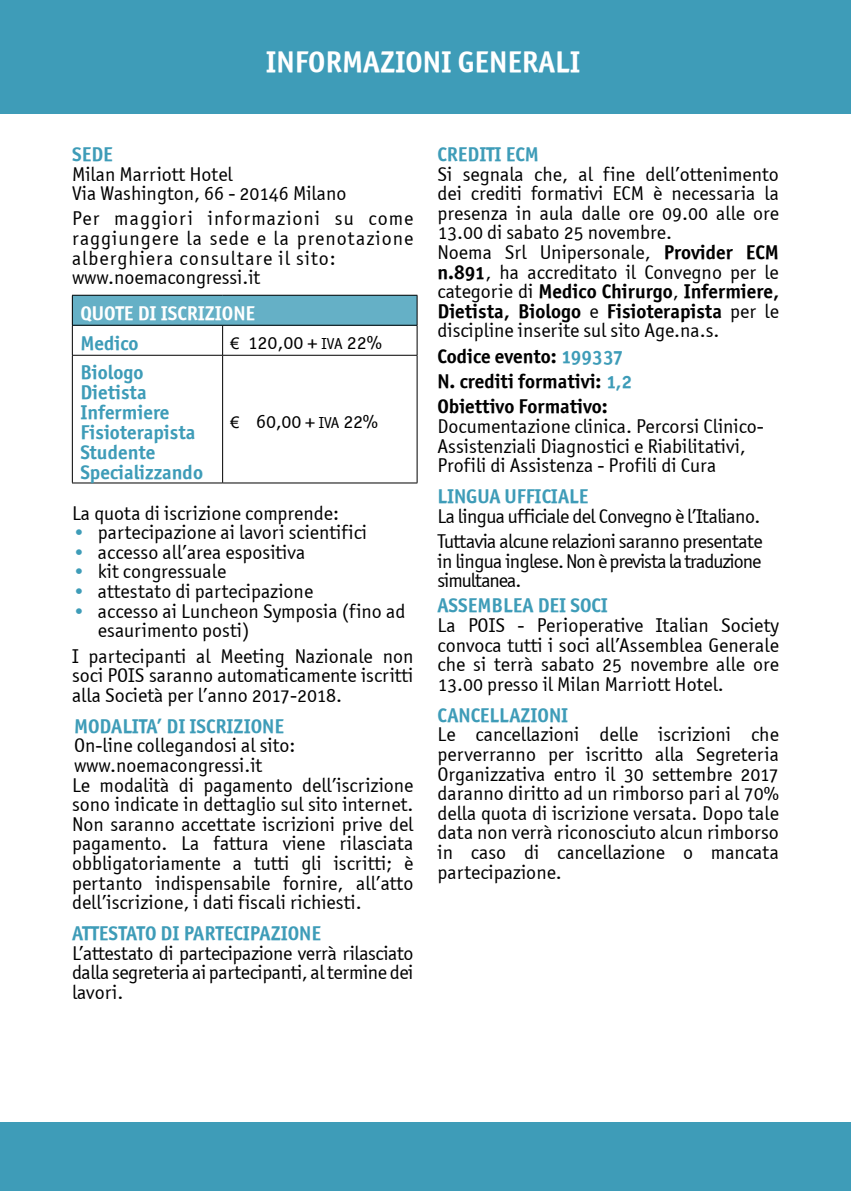
<style>
.page{position:relative;width:851px;height:1191px;background:#fff}
.page>*{position:absolute;margin:0;border:0;box-sizing:border-box;transform-origin:0 0}
.t1{font:30px "Officina Sans OSITCTT Bold";color:#fff}
.t2{font:20px/19.6px "Officina Sans OSITCTT Book";color:#000}
.t3{font:20px/20px "Officina Sans OSITCTT Bold";color:#3e9cb8}
.t4{font:20px/25.2px "Officina Sans OSITCTT Bold";color:#000}
.t5{font:20px/19.6px "Officina Sans OSITCTT Book";letter-spacing:.05em;color:#000}
.t6{font:20px/25.2px "Officina Sans OSITCTT Book";letter-spacing:-.03em;color:#000}
.t7{font:20px/19.6px "Officina Sans OSITCTT Book";letter-spacing:-.05em;color:#000}
.t8{font:20px "Officina Sans OSITCTT Bold";color:#fff}
.s1{font-family:"Arial";font-size:16px}
.s2{font-size:16px}
.s3{color:#3e9cb8}
.s4{font-family:"Officina Sans OSITCTT Bold"}
.s5{font-family:"Officina Sans OSITCTT Book"}
</style>
<div class="page">
<div style="left:0;top:0;width:850px;height:113px;background:#3e9cb8"></div>
<div style="left:0;top:1123px;width:850px;height:68px;background:#3e9cb8"></div>
<div style="left:72px;top:295px;width:345px;height:30px;background:#65b0c6"></div>
<hr style="left:72px;top:295px;width:150px;height:1px;background:#000">
<hr style="left:72px;top:295px;width:1px;height:30px;background:#000">
<hr style="left:222px;top:295px;width:195px;height:1px;background:#000">
<hr style="left:416px;top:295px;width:1px;height:30px;background:#000">
<hr style="left:72px;top:325px;width:150px;height:1px;background:#000">
<hr style="left:72px;top:325px;width:1px;height:30px;background:#000">
<hr style="left:222px;top:325px;width:195px;height:1px;background:#000">
<hr style="left:222px;top:325px;width:1px;height:30px;background:#000">
<hr style="left:416px;top:325px;width:1px;height:30px;background:#000">
<hr style="left:72px;top:355px;width:150px;height:1px;background:#000">
<hr style="left:72px;top:355px;width:1px;height:128px;background:#000">
<hr style="left:222px;top:355px;width:195px;height:1px;background:#000">
<hr style="left:222px;top:355px;width:1px;height:128px;background:#000">
<hr style="left:416px;top:355px;width:1px;height:128px;background:#000">
<hr style="left:72px;top:482px;width:150px;height:1px;background:#000">
<hr style="left:222px;top:482px;width:195px;height:1px;background:#000">
<h1 class="t1" style="left:266px;top:43px;width:316px">INFORMAZIONI GENERALI</h1>
<p class="t3" style="left:72px;top:144px;width:42px">SEDE</p>
<p class="t2" style="left:72px;top:164px;width:276px">Milan Marriott Hotel<br>Via Washington, 66 - 20146 Milano</p>
<p class="t5" style="left:72px;top:209px;width:343px">Per maggiori informazioni su come raggiungere la sede e la prenotazione alberghiera consultare il sito: www.noemacongressi.it</p>
<p class="t8" style="left:80px;top:301px;width:176px">QUOTE DI ISCRIZIONE</p>
<p class="t3" style="left:80px;top:333px;width:60px">Medico</p>
<p class="t2" style="left:230px;top:333px;width:153px"><span class="s1">€</span> 120,00 + <span class="s2">iva</span> 22%</p>
<p class="t3" style="left:80px;top:362px;width:124px">Biologo<br>Dietista<br>Infermiere<br>Fisioterapista<br>Studente<br>Specializzando</p>
<p class="t2" style="left:230px;top:412px;width:149px"><span class="s1">€</span> 60,00 + <span class="s2">iva</span> 22%</p>
<p class="t2" style="left:72px;top:503px;width:268px">La quota di iscrizione comprende:</p>
<p class="t2" style="left:72px;top:522px;width:296px"><span class="s3">•</span> partecipazione ai lavori scientifici</p>
<p class="t2" style="left:72px;top:542px;width:235px"><span class="s3">•</span> accesso all’area espositiva</p>
<p class="t2" style="left:72px;top:562px;width:156px"><span class="s3">•</span> kit congressuale</p>
<p class="t2" style="left:72px;top:581px;width:243px"><span class="s3">•</span> attestato di partecipazione</p>
<p class="t2" style="left:98px;top:601px;width:309px;text-indent:-26px"><span class="s3">•</span> accesso ai Luncheon Symposia (fino ad esaurimento posti)</p>
<p class="t2" style="left:72px;top:646px;width:343px;text-align:justify">I partecipanti al Meeting Nazionale non soci POIS saranno automaticamente iscritti alla Società per l’anno 2017-2018.</p>
<p class="t3" style="left:74px;top:715px;width:211px">MODALITA’ DI ISCRIZIONE</p>
<p class="t2" style="left:72px;top:735px;width:343px">On-line collegandosi al sito: www.noemacongressi.it<br>Le modalità di pagamento dell’iscrizione sono indicate in dettaglio sul sito internet.<br>N on saranno accettate iscrizioni prive del pagamento. La fattura viene rilasciata obbligatoriamente a tutti gli iscritti; è pertanto indispensabile fornire, all’atto dell’iscrizione, i dati fiscali richiesti.</p>
<p class="t3" style="left:72px;top:923px;width:250px">ATTESTATO DI PARTECIPAZIONE</p>
<p class="t2" style="left:72px;top:943px;width:343px;text-align:justify">L’attestato di partecipazione verrà rilasciato dalla segreteria ai partecipanti, al termine dei lavori.</p>
<p class="t3" style="left:437px;top:144px;width:103px">CREDITI ECM</p>
<p class="t2" style="left:437px;top:164px;width:343px">Si segnala che, al fine dell’ottenimento dei crediti formativi ECM è necessaria la presenza in aula dalle ore 09.00 alle ore 13.00 di sabato 25 novembre.<br>N oema Srl Unipersonale, <span class="s4">Provider ECM n.891</span>, ha accreditato il Convegno per le</p>
<p class="t4" style="left:437px;top:281px;width:343px;line-height:19.6px"><span class="s5">categorie di</span> Medico Chirurgo<span class="s5">,</span> Infermiere,<br>Dietista, Biologo <span class="s5">e</span> Fisioterapista <span class="s5">per le</span></p>
<p class="t2" style="left:437px;top:321px;width:283px">discipline inserite sul sito Age.na.s.</p>
<p class="t4" style="left:437px;top:343px;width:196px">Codice evento: <span class="s3">199337<br></span>N. crediti formativi: <span class="s3">1,2<br></span>Obiettivo Formativo:</p>
<p class="t2" style="left:437px;top:416px;width:328px">Documentazione clinica. Percorsi Clinico-<br>Assistenziali Diagnostici e Riabilitativi,<br>Profili di Assistenza - Profili di Cura</p>
<p class="t3" style="left:437px;top:486px;width:152px">LINGUA UFFICIALE</p>
<p class="t6" style="left:437px;top:503px;width:327px">La lingua ufficiale del Convegno è l’Italiano.<br>Tuttavia alcune relazioni saranno presentate</p>
<p class="t7" style="left:437px;top:551px;width:325px">in lingua inglese. Non è prevista la traduzione simultanea.</p>
<p class="t3" style="left:437px;top:595px;width:172px">ASSEMBLEA DEI SOCI</p>
<p class="t2" style="left:437px;top:615px;width:343px;text-align:justify">La POIS - Perioperative Italian Society convoca tutti i soci all’Assemblea Generale che si terrà sabato 25 novembre alle ore 13.00 presso il Milan Marriott Hotel.</p>
<p class="t3" style="left:437px;top:705px;width:132px">CANCELLAZIONI</p>
<p class="t2" style="left:437px;top:725px;width:343px;text-align:justify">Le cancellazioni delle iscrizioni che perverranno per iscritto alla Segreteria Organizzativa entro il 30 settembre 2017 daranno diritto ad un rimborso pari al 70% della quota di iscrizione versata. Dopo tale data non verrà riconosciuto alcun rimborso in caso di cancellazione o mancata partecipazione.</p>
</div>
